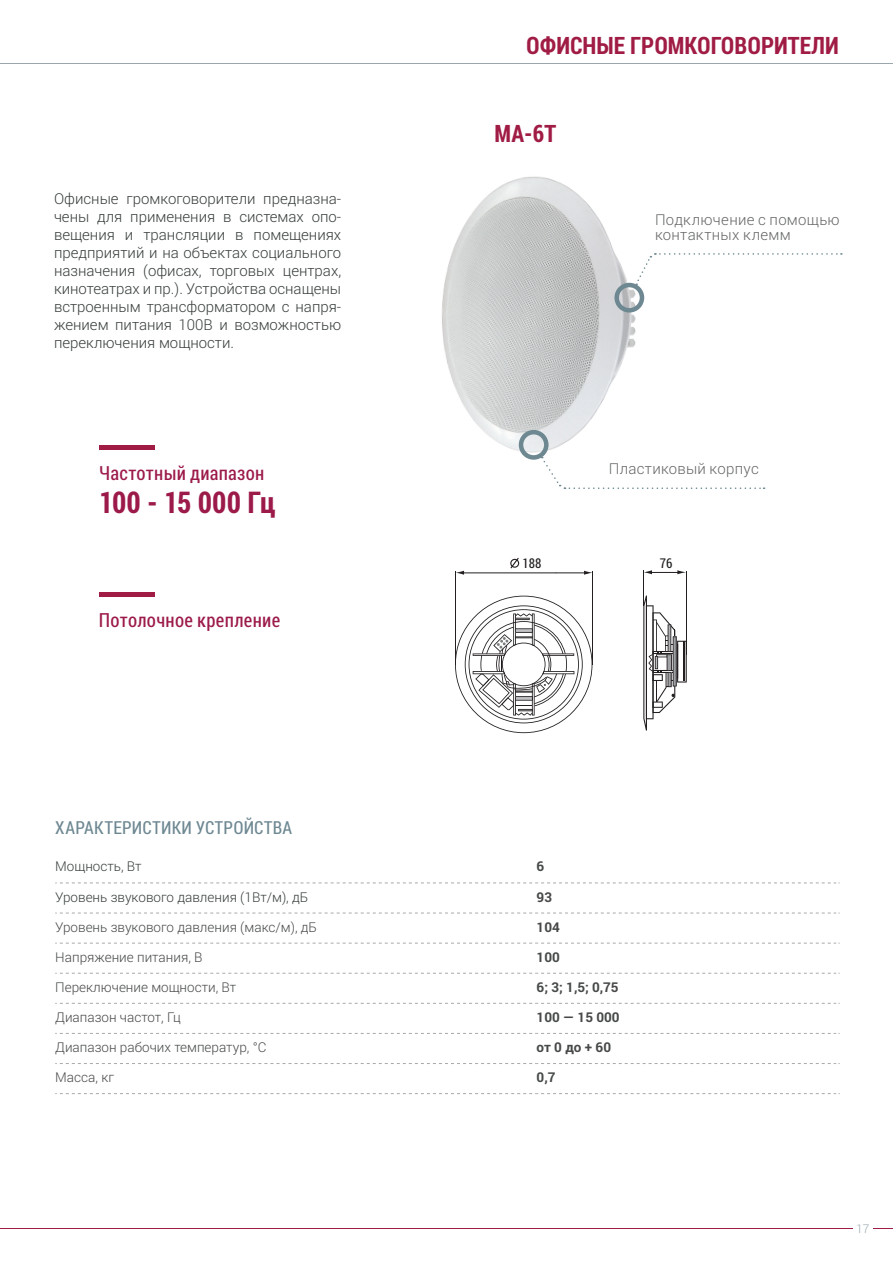
<style>
.page{position:relative;width:893px;height:1263px;background:#fff}
.page>*{position:absolute;margin:0;border:0;box-sizing:border-box;transform-origin:0 0}
.Paragraph_Style_1{font:700 30px "Roboto Condensed";letter-spacing:-.02em;color:#9c1a4a}
.t1{font:700 24px "Roboto Condensed";color:#a01c45}
.Paragraph_Style_1-2{font:19.5px "Roboto Condensed";letter-spacing:.015em;color:#9c1a4a}
.t2{font:18px "Roboto Condensed";letter-spacing:.01em;color:#6e8892}
.t3{font:300 15px/18px "Roboto";color:#383d3d;text-align:justify}
.Paragraph_Style_1-3{font:300 15px "Roboto";letter-spacing:.02em;color:#646666}
.table_cont{font:300 13.5px "Roboto";color:#474949}
.table_cont-2{font:300 13.5px "Roboto";color:#383d3d}
.table_value{font:700 13.5px "Roboto";color:#474949}
.t4{font:13.5px "Roboto Condensed";color:#231f20}
.t5{font:300 12px "Roboto";color:#9aa8ae}
</style>
<div class="page">
<hr style="left:0;top:63px;width:893px;height:1px;background:#9aa8ae">
<hr style="left:0;top:1228px;width:852px;height:1px;background:#a01c45">
<svg style="left:873px;top:1228px;width:20px;height:1px"></svg>
<img style="left:442px;top:176px;width:203px;height:284px">
<svg style="left:55px;top:882px;width:785px;height:1px"></svg>
<svg style="left:55px;top:913px;width:785px;height:1px"></svg>
<svg style="left:55px;top:943px;width:785px;height:1px"></svg>
<svg style="left:55px;top:973px;width:785px;height:1px"></svg>
<svg style="left:55px;top:1003px;width:785px;height:1px"></svg>
<svg style="left:55px;top:1033px;width:785px;height:1px"></svg>
<svg style="left:55px;top:1063px;width:785px;height:1px"></svg>
<svg style="left:55px;top:1093px;width:785px;height:1px"></svg>
<svg style="left:636px;top:252px;width:206px;height:33px"></svg>
<div style="left:519px;top:430px;width:30px;height:30px;border:4px solid #6e8892;border-radius:50%"></div>
<div style="left:614px;top:283px;width:30px;height:30px;border:4px solid #6e8892;border-radius:50%"></div>
<hr style="left:99px;top:592px;width:55px;height:4px;background:#a01c45">
<hr style="left:99px;top:445px;width:55px;height:4px;background:#a01c45">
<svg style="left:455px;top:596px;width:137px;height:137px"></svg>
<hr style="left:455px;top:571px;width:1px;height:93px;background:#231f20">
<hr style="left:592px;top:571px;width:1px;height:93px;background:#231f20">
<hr style="left:686px;top:571px;width:1px;height:83px;background:#231f20">
<hr style="left:644px;top:571px;width:1px;height:35px;background:#231f20">
<svg style="left:643px;top:595px;width:44px;height:136px"></svg>
<hr style="left:556px;top:572px;width:32px;height:1px;background:#231f20">
<svg style="left:584px;top:571px;width:8px;height:4px"></svg>
<hr style="left:462px;top:572px;width:94px;height:1px;background:#231f20">
<svg style="left:456px;top:571px;width:8px;height:4px"></svg>
<hr style="left:649px;top:572px;width:32px;height:1px;background:#231f20">
<svg style="left:677px;top:570px;width:9px;height:4px"></svg>
<svg style="left:643px;top:570px;width:9px;height:4px"></svg>
<svg style="left:510px;top:557px;width:10px;height:12px"></svg>
<svg style="left:542px;top:457px;width:223px;height:32px"></svg>
<p class="t3" style="left:54px;top:189px;width:289px">Офисные громкоговорители предназна&shy;чены для применения в системах опо&shy;вещения и трансляции в помещениях предприятий и на объектах социального назначения (офисах, торговых центрах, кинотеатрах и пр.). Устройства оснащены встроенным трансформатором с напря&shy;жением питания 100В и возможностью переключения мощности.</p>
<p class="Paragraph_Style_1-2" style="left:99px;top:459px;width:167px">Частотный диапазон</p>
<p class="Paragraph_Style_1" style="left:99px;top:481px;width:178px">100 - 15 000 Гц</p>
<p class="Paragraph_Style_1-2" style="left:99px;top:606px;width:183px">Потолочное крепление</p>
<p class="t1" style="left:526px;top:29px;width:314px">ОФИСНЫЕ ГРОМКОГОВОРИТЕЛИ</p>
<p class="t1" style="left:495px;top:117px;width:64px">МА-6T</p>
<p class="Paragraph_Style_1-3" style="left:655px;top:209px;width:186px">Подключение с помощью</p>
<p class="Paragraph_Style_1-3" style="left:655px;top:224px;width:137px">контактных клемм</p>
<p class="Paragraph_Style_1-3" style="left:609px;top:458px;width:151px">Пластиковый корпус</p>
<p class="t4" style="left:523px;top:554px;width:20px">188</p>
<p class="t4" style="left:660px;top:553px;width:14px">76</p>
<p class="t2" style="left:55px;top:815px;width:238px">ХАРАКТЕРИСТИКИ УСТРОЙСТВА</p>
<p class="table_cont-2" style="left:55px;top:857px;width:88px">Мощность, Вт</p>
<p class="table_value" style="left:537px;top:857px;width:9px">6</p>
<p class="table_cont-2" style="left:55px;top:887px;width:255px">Уровень звукового давления (1Вт/м), дБ</p>
<p class="table_value" style="left:537px;top:887px;width:17px">93</p>
<p class="table_cont" style="left:55px;top:917px;width:263px">Уровень звукового давления (макс/м), дБ</p>
<p class="table_value" style="left:537px;top:917px;width:25px">104</p>
<p class="table_cont" style="left:55px;top:947px;width:149px">Напряжение питания, В</p>
<p class="table_value" style="left:537px;top:947px;width:25px">100</p>
<p class="table_cont" style="left:55px;top:978px;width:183px">Переключение мощности, Вт</p>
<p class="table_value" style="left:537px;top:978px;width:84px">6; 3; 1,5; 0,75</p>
<p class="table_cont" style="left:55px;top:1008px;width:127px">Диапазон частот, Гц</p>
<p class="table_value" style="left:537px;top:1008px;width:85px">100 — 15 000</p>
<p class="table_cont" style="left:55px;top:1038px;width:213px">Диапазон рабочих температур, °С</p>
<p class="table_value" style="left:537px;top:1038px;width:76px">от 0 до + 60</p>
<p class="table_cont" style="left:55px;top:1068px;width:60px">Масса, кг</p>
<p class="table_value" style="left:537px;top:1068px;width:20px">0,7</p>
<p class="t5" style="left:856px;top:1220px;width:15px">17</p>
</div>
